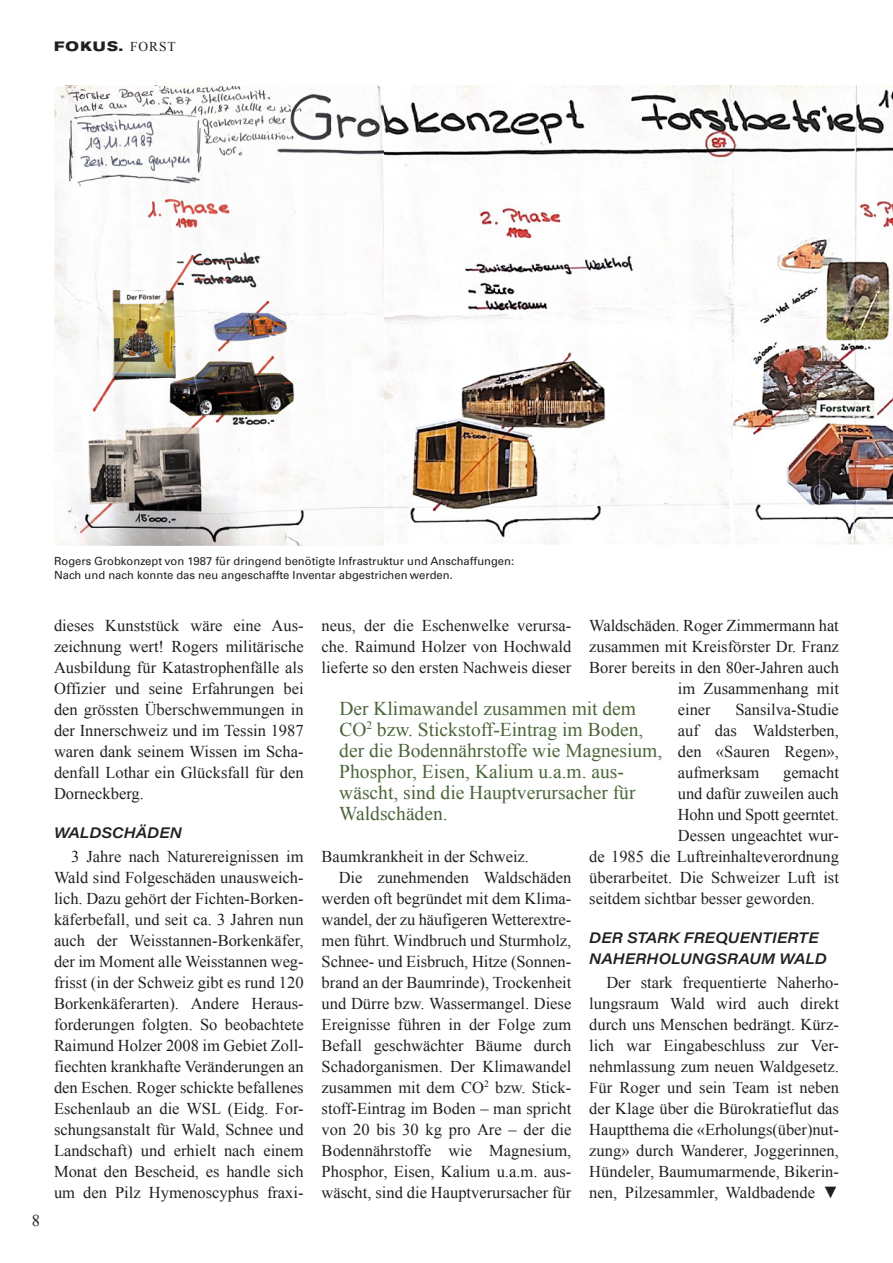
<style>
.page{position:relative;width:893px;height:1263px;background:#fff}
.page>*{position:absolute;margin:0;border:0;box-sizing:border-box;transform-origin:0 0}
.t1{font:19.5px/21px "Times New Roman";color:#4c6539}
.t2{font:16.5px/21px "Times New Roman";color:#231f20;text-align:justify}
.t3{font:15px/21px "Acumin Variable Concept";letter-spacing:.005em;color:#231f20}
.t4{font:700 expanded 13.5px "Akzidenz Grotesk BE";letter-spacing:.09em;color:#231f20}
.t5{font:11.25px/13.5px "Univers";color:#231f20}
.s1{font-family:"Times New Roman";font-weight:400;font-stretch:normal}
</style>
<div class="page">
<img style="left:65px;top:85px;width:828px;height:459px">
<img style="left:54px;top:87px;width:330px;height:459px">
<p class="t4" style="left:54px;top:39px;width:123px">FOKUS. <span class="s1">FORST</span></p>
<p class="t5" style="left:54px;top:555px;width:462px">Rogers Grobkonzept von 1987 für dringend benötigte Infrastruktur und Anschaffungen:<br>Nach und nach konnte das neu angeschaffte Inventar abgestrichen werden.</p>
<p class="t2" style="left:32px;top:1209px;width:10px">8</p>
<p class="t2" style="left:54px;top:614px;width:251px">dieses Kunststück wäre eine Aus&shy;zeichnung wert! Rogers militärische Ausbildung für Katastrophenfälle als Offizier und seine Erfahrungen bei den grössten Überschwemmungen in der Innerschweiz und im Tessin 1987 waren dank seinem Wissen im Scha&shy;denfall Lothar ein Glücksfall für den Dorneckberg.</p>
<p class="t3" style="left:54px;top:821px;width:129px">WALDSCHÄDEN</p>
<p class="t2" style="left:54px;top:845px;width:251px;text-indent:17px">3 Jahre nach Naturereignissen im Wald sind Folgeschäden unausweich&shy;lich. Dazu gehört der Fichten-Borken&shy;käferbefall, und seit ca. 3 Jahren nun auch der Weisstannen-Borkenkäfer, der im Moment alle Weisstannen weg&shy;frisst (in der Schweiz gibt es rund 120<br>Borkenkäferarten). Andere Heraus&shy;forderungen folgten. So beobachtete Raimund Holzer 2008 im Gebiet Zoll&shy;fiechten krankhafte Veränderungen an den Eschen. Roger schickte befallenes Eschenlaub an die WSL (Eidg. For&shy;schungsanstalt für Wald, Schnee und Landschaft) und erhielt nach einem Monat den Bescheid, es handle sich um den Pilz Hymenoscyphus fraxi-</p>
<p class="t2" style="left:589px;top:614px;width:251px">Waldschäden. Roger Zimmermann hat</p>
<p class="t2" style="left:589px;top:635px;width:251px">zusammen mit Kreisförster Dr. Franz</p>
<p class="t2" style="left:589px;top:656px;width:251px">Borer bereits in den 80er-Jahren auch</p>
<p class="t2" style="left:678px;top:677px;width:163px">im Zusammenhang mit</p>
<p class="t2" style="left:678px;top:698px;width:34px">einer</p>
<p class="t2" style="left:322px;top:614px;width:251px">neus, der die Eschenwelke verursa&shy;che. Raimund Holzer von Hochwald lieferte so den ersten Nachweis dieser</p>
<p class="t1" style="left:339px;top:697px;width:324px">Der Klimawandel zusammen mit dem CO<sup>2</sup> bzw. Stickstoff-Eintrag im Boden, der die Bodennährstoffe wie Magnesium, Phosphor, Eisen, Kalium u.a.m. aus&shy;wäscht, sind die Hauptverursacher für Waldschäden.</p>
<p class="t2" style="left:678px;top:698px;width:163px;text-indent:58px">Sansilva-Studie auf das Waldsterben, den «Sauren Regen», aufmerksam</p>
<p class="t2" style="left:783px;top:761px;width:57px">gemacht</p>
<p class="t2" style="left:678px;top:782px;width:163px">und dafür zuweilen auch</p>
<p class="t2" style="left:678px;top:803px;width:163px">Hohn und Spott geerntet.</p>
<p class="t2" style="left:678px;top:824px;width:163px">Dessen ungeachtet wur-</p>
<p class="t2" style="left:589px;top:845px;width:251px">de 1985 die Luftreinhalteverordnung</p>
<p class="t2" style="left:589px;top:866px;width:251px">überarbeitet. Die Schweizer Luft ist</p>
<p class="t2" style="left:589px;top:887px;width:227px">seitdem sichtbar besser geworden.</p>
<p class="t3" style="left:589px;top:926px;width:239px">DER STARK FREQUENTIERTE<br>NAHERHOLUNGSRAUM WALD</p>
<p class="t2" style="left:589px;top:971px;width:251px;text-indent:17px">Der stark frequentierte Naherho&shy;lungsraum Wald wird auch direkt durch uns Menschen bedrängt. Kürz&shy;lich war Eingabeschluss zur Ver&shy;nehmlassung zum neuen Waldgesetz.<br>Für Roger und sein Team ist neben der Klage über die Bürokratieflut das Hauptthema die «Erholungs(über)nut&shy;zung» durch Wanderer, Joggerinnen, Hündeler, Baumumarmende, Bikerin&shy;nen, Pilzesammler, Waldbadende ▼</p>
<p class="t2" style="left:322px;top:845px;width:209px">Baumkrankheit in der Schweiz.</p>
<p class="t2" style="left:339px;top:866px;width:234px">Die zunehmenden Waldschäden</p>
<p class="t2" style="left:322px;top:887px;width:251px">werden oft begründet mit dem Klima-</p>
<p class="t2" style="left:322px;top:908px;width:251px">wandel, der zu häufigeren Wetterextre-</p>
<p class="t2" style="left:322px;top:929px;width:251px">men führt. Windbruch und Sturmholz,</p>
<p class="t2" style="left:322px;top:950px;width:251px">Schnee- und Eisbruch, Hitze (Sonnen-</p>
<p class="t2" style="left:322px;top:971px;width:251px">brand an der Baumrinde), Trockenheit</p>
<p class="t2" style="left:322px;top:992px;width:251px">und Dürre bzw. Wassermangel. Diese</p>
<p class="t2" style="left:322px;top:1013px;width:251px">Ereignisse führen in der Folge zum</p>
<p class="t2" style="left:322px;top:1034px;width:251px">Befall geschwächter Bäume durch</p>
<p class="t2" style="left:322px;top:1055px;width:251px">Schadorganismen. Der Klimawandel</p>
<p class="t2" style="left:322px;top:1076px;width:251px">zusammen mit dem CO<sup>2</sup> bzw. Stick-</p>
<p class="t2" style="left:322px;top:1097px;width:251px">stoff-Eintrag im Boden – man spricht</p>
<p class="t2" style="left:322px;top:1118px;width:251px">von 20 bis 30 kg pro Are – der die</p>
<p class="t2" style="left:322px;top:1139px;width:251px">Bodennährstoffe wie Magnesium,</p>
<p class="t2" style="left:322px;top:1160px;width:251px">Phosphor, Eisen, Kalium u.a.m. aus-</p>
<p class="t2" style="left:322px;top:1181px;width:251px">wäscht, sind die Hauptverursacher für</p>
</div>
